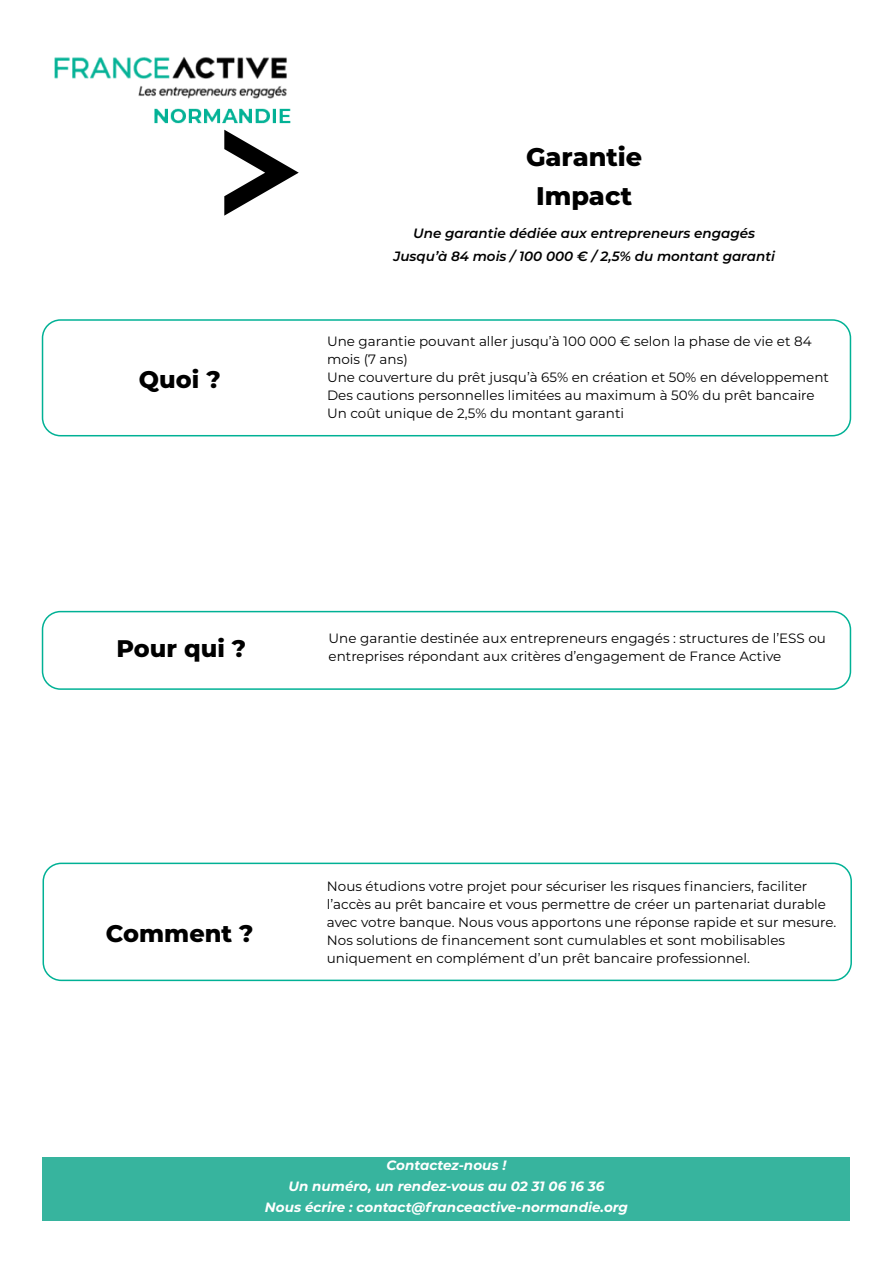
<style>
.page{position:relative;width:893px;height:1263px;background:#fff}
.page>*{position:absolute;margin:0;border:0;box-sizing:border-box;transform-origin:0 0}
.t1{font:800 25.5px/39px "Montserrat";color:#000;text-align:center}
.t2{font:800 24px "Montserrat";color:#000}
.t3{font:13.5px/18px "Montserrat";color:#000}
.t4{font:italic 700 13.5px/21px "Montserrat";color:#fff;text-align:center}
.t5{font:italic 600 13.5px/22.5px "Montserrat";color:#000;text-align:center}
</style>
<div class="page">
<svg style="left:224px;top:131px;width:75px;height:85px"></svg>
<img style="left:54px;top:57px;width:237px;height:74px">
<div style="left:43px;top:1157px;width:807px;height:63px;background:#37b49e"></div>
<div style="left:42px;top:319px;width:809px;height:117px;border:2px solid #00b195;border-radius:18px"></div>
<div style="left:42px;top:611px;width:809px;height:79px;border:2px solid #00b195;border-radius:18px"></div>
<div style="left:43px;top:863px;width:809px;height:118px;border:2px solid #00b195;border-radius:18px"></div>
<h1 class="t1" style="left:526px;top:136px;width:118px">Garantie<br>Impact</h1>
<h2 class="t2" style="left:139px;top:361px;width:83px">Quoi ?</h2>
<p class="t5" style="left:393px;top:222px;width:383px">Une garantie dédiée aux entrepreneurs engagés<br>Jusqu’à 84 mois / 100 000 € / 2,5% du montant garanti</p>
<p class="t3" style="left:327px;top:332px;width:503px">Une garantie pouvant aller jusqu’à 100 000 € selon la phase de vie et 84 mois (7 ans)<br>Une couverture du prêt jusqu’à 65% en création et 50% en développement Des cautions personnelles limitées au maximum à 50% du prêt bancaire Un coût unique de 2,5% du montant garanti</p>
<h2 class="t2" style="left:116px;top:631px;width:131px">Pour qui ?</h2>
<p class="t3" style="left:329px;top:629px;width:499px">Une garantie destinée aux entrepreneurs engagés : structures de l’ESS ou entreprises répondant aux critères d’engagement de France Active</p>
<h2 class="t2" style="left:106px;top:915px;width:149px">Comment ?</h2>
<p class="t3" style="left:327px;top:877px;width:511px">Nous étudions votre projet pour sécuriser les risques financiers, faciliter l’accès au prêt bancaire et vous permettre de créer un partenariat durable avec votre banque. Nous vous apportons une réponse rapide et sur mesure.<br>Nos solutions de financement sont cumulables et sont mobilisables uniquement en complément d’un prêt bancaire professionnel.</p>
<p class="t4" style="left:265px;top:1154px;width:364px">Contactez-nous !<br>Un numéro, un rendez-vous au 02 31 06 16 36<br>Nous écrire : contact@franceactive-normandie.org</p>
</div>
